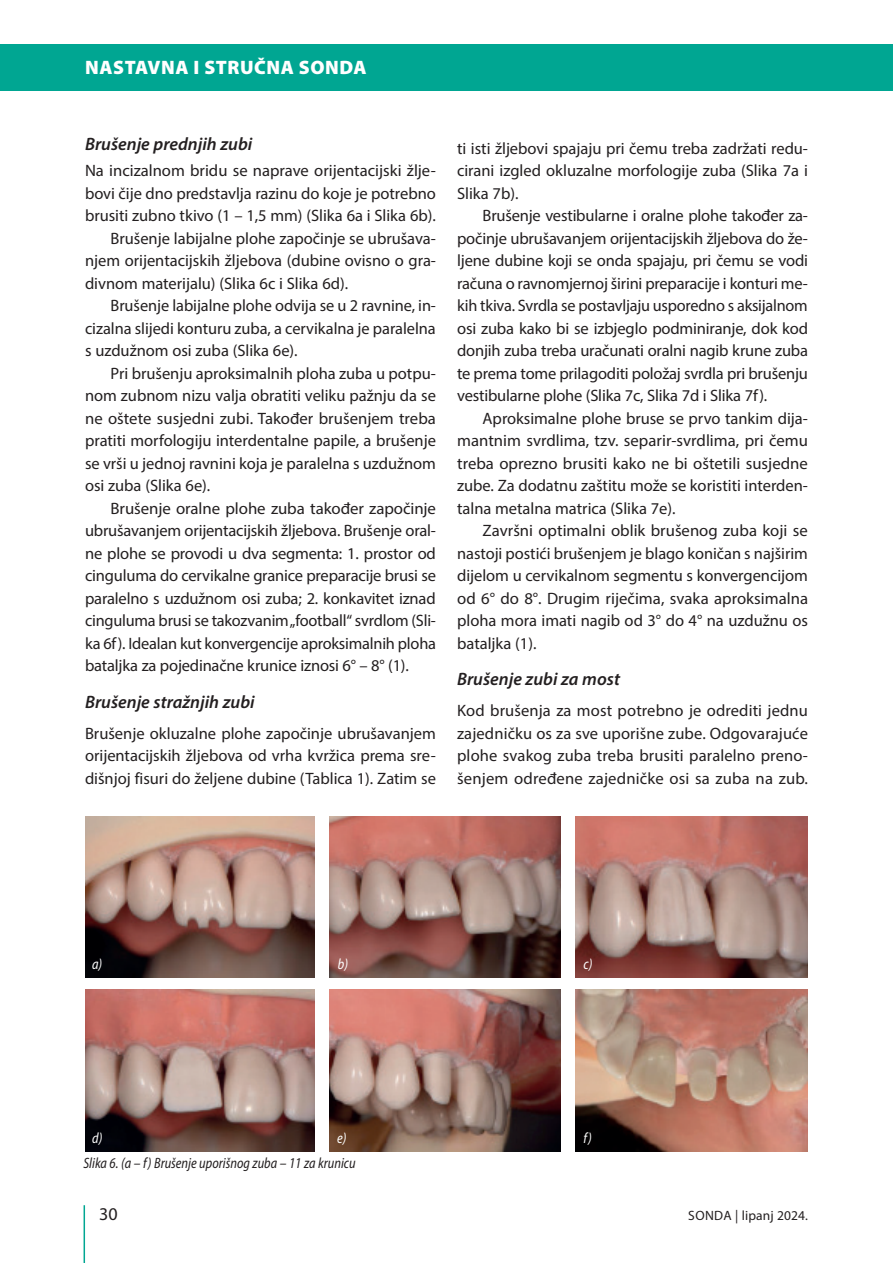
<style>
.page{position:relative;width:893px;height:1263px;background:#fff}
.page>*{position:absolute;margin:0;border:0;box-sizing:border-box;transform-origin:0 0}
.t1{font:900 19.5px "Myriad Pro";letter-spacing:.03em;color:#fff}
.t2{font:italic 600 18px "Myriad Pro";color:#231f20}
.t3{font:18px "Myriad Pro";color:#231f20}
.t4{font:16.5px/22.5px "Myriad Pro";color:#231f20;text-align:justify}
.t5{font:italic semi-condensed 15px "Myriad Pro";color:#231f20;scale:.9 1}
.t6{font:italic semi-condensed 15px "Myriad Pro";color:#fff;scale:.9 1}
.t7{font:13.5px "Myriad Pro";letter-spacing:.01em;color:#231f20}
</style>
<div class="page">
<div style="left:0;top:44px;width:893px;height:46px;background:#00a692"></div>
<img style="left:85px;top:816px;width:230px;height:162px">
<img style="left:85px;top:989px;width:230px;height:162px">
<img style="left:329px;top:816px;width:232px;height:162px">
<img style="left:329px;top:989px;width:232px;height:162px">
<img style="left:575px;top:816px;width:233px;height:162px">
<img style="left:575px;top:989px;width:233px;height:162px">
<hr style="left:84px;top:1205px;width:1px;height:58px;background:#00a692">
<p class="t1" style="left:85px;top:57px;width:283px">NASTAVNA I STRUČNA SONDA</p>
<p class="t2" style="left:85px;top:132px;width:169px">Brušenje prednjih zubi</p>
<p class="t4" style="left:85px;top:159px;width:352px">Na incizalnom bridu se naprave orijentacijski žlje-</p>
<p class="t4" style="left:85px;top:182px;width:352px">bovi čije dno predstavlja razinu do koje je potrebno</p>
<p class="t4" style="left:85px;top:204px;width:352px">brusiti zubno tkivo (1 – 1,5 mm) (Slika 6a i Slika 6b).</p>
<p class="t4" style="left:111px;top:227px;width:327px">Brušenje labijalne plohe započinje se ubrušava-</p>
<p class="t4" style="left:85px;top:249px;width:352px">njem orijentacijskih žljebova (dubine ovisno o gra-</p>
<p class="t4" style="left:85px;top:272px;width:265px">divnom materijalu) (Slika 6c i Slika 6d).</p>
<p class="t4" style="left:111px;top:294px;width:327px">Brušenje labijalne plohe odvija se u 2 ravnine, in-</p>
<p class="t4" style="left:85px;top:317px;width:352px">cizalna slijedi konturu zuba, a cervikalna je paralelna</p>
<p class="t4" style="left:85px;top:339px;width:214px">s uzdužnom osi zuba (Slika 6e).</p>
<p class="t4" style="left:111px;top:362px;width:327px">Pri brušenju aproksimalnih ploha zuba u potpu-</p>
<p class="t4" style="left:85px;top:384px;width:352px">nom zubnom nizu valja obratiti veliku pažnju da se</p>
<p class="t4" style="left:85px;top:407px;width:352px">ne oštete susjedni zubi. Također brušenjem treba</p>
<p class="t4" style="left:85px;top:429px;width:352px">pratiti morfologiju interdentalne papile, a brušenje</p>
<p class="t4" style="left:85px;top:452px;width:352px">se vrši u jednoj ravnini koja je paralelna s uzdužnom</p>
<p class="t4" style="left:85px;top:474px;width:127px">osi zuba (Slika 6e).</p>
<p class="t4" style="left:111px;top:497px;width:327px">Brušenje oralne plohe zuba također započinje</p>
<p class="t4" style="left:85px;top:519px;width:352px">ubrušavanjem orijentacijskih žljebova. Brušenje oral-</p>
<p class="t4" style="left:85px;top:542px;width:352px">ne plohe se provodi u dva segmenta: 1. prostor od</p>
<p class="t4" style="left:85px;top:564px;width:352px">cinguluma do cervikalne granice preparacije brusi se</p>
<p class="t4" style="left:85px;top:587px;width:352px">paralelno s uzdužnom osi zuba; 2. konkavitet iznad</p>
<p class="t4" style="left:85px;top:609px;width:352px">cinguluma brusi se takozvanim „football“ svrdlom (Sli-</p>
<p class="t4" style="left:85px;top:632px;width:352px">ka 6f). Idealan kut konvergencije aproksimalnih ploha</p>
<p class="t4" style="left:85px;top:654px;width:325px">bataljka za pojedinačne krunice iznosi 6° – 8° (1).</p>
<p class="t2" style="left:85px;top:690px;width:171px">Brušenje stražnjih zubi</p>
<p class="t4" style="left:85px;top:722px;width:352px">Brušenje okluzalne plohe započinje ubrušavanjem orijentacijskih žljebova od vrha kvržica prema sre&shy;dišnjoj fisuri do željene dubine (Tablica 1). Zatim se</p>
<p class="t4" style="left:457px;top:137px;width:352px">ti isti žljebovi spajaju pri čemu treba zadržati redu&shy;cirani izgled okluzalne morfologije zuba (Slika 7a i Slika 7b).</p>
<p class="t4" style="left:457px;top:204px;width:352px;text-indent:26px">Brušenje vestibularne i oralne plohe također za&shy;počinje ubrušavanjem orijentacijskih žljebova do že&shy;ljene dubine koji se onda spajaju, pri čemu se vodi računa o ravnomjernoj širini preparacije i konturi me&shy;kih tkiva. Svrdla se postavljaju usporedno s aksijalnom osi zuba kako bi se izbjeglo podminiranje, dok kod donjih zuba treba uračunati oralni nagib krune zuba te prema tome prilagoditi položaj svrdla pri brušenju vestibularne plohe (Slika 7c, Slika 7d i Slika 7f).</p>
<p class="t4" style="left:457px;top:407px;width:352px;text-indent:26px">Aproksimalne plohe bruse se prvo tankim dija&shy;mantnim svrdlima, tzv. separir-svrdlima, pri čemu treba oprezno brusiti kako ne bi oštetili susjedne zube. Za dodatnu zaštitu može se koristiti interden&shy;talna metalna matrica (Slika 7e).</p>
<p class="t4" style="left:457px;top:519px;width:352px;text-indent:26px">Završni optimalni oblik brušenog zuba koji se nastoji postići brušenjem je blago koničan s najširim dijelom u cervikalnom segmentu s konvergencijom od 6° do 8°. Drugim riječima, svaka aproksimalna ploha mora imati nagib od 3° do 4° na uzdužnu os bataljka (1).</p>
<p class="t2" style="left:457px;top:668px;width:164px">Brušenje zubi za most</p>
<p class="t4" style="left:457px;top:699px;width:352px">Kod brušenja za most potrebno je odrediti jednu zajedničku os za sve uporišne zube. Odgovarajuće plohe svakog zuba treba brusiti paralelno preno&shy;šenjem određene zajedničke osi sa zuba na zub.</p>
<p class="t6" style="left:92px;top:955px;width:13px">a)</p>
<p class="t6" style="left:338px;top:955px;width:13px">b)</p>
<p class="t6" style="left:583px;top:955px;width:11px">c)</p>
<p class="t6" style="left:92px;top:1129px;width:13px">d)</p>
<p class="t6" style="left:337px;top:1129px;width:12px">e)</p>
<p class="t6" style="left:583px;top:1129px;width:11px">f)</p>
<p class="t5" style="left:84px;top:1154px;width:304px">Slika 6. (a – f) Brušenje uporišnog zuba – 11 za krunicu</p>
<p class="t3" style="left:99px;top:1203px;width:20px">30</p>
<p class="t7" style="left:688px;top:1207px;width:121px">SONDA | lipanj 2024.</p>
</div>
